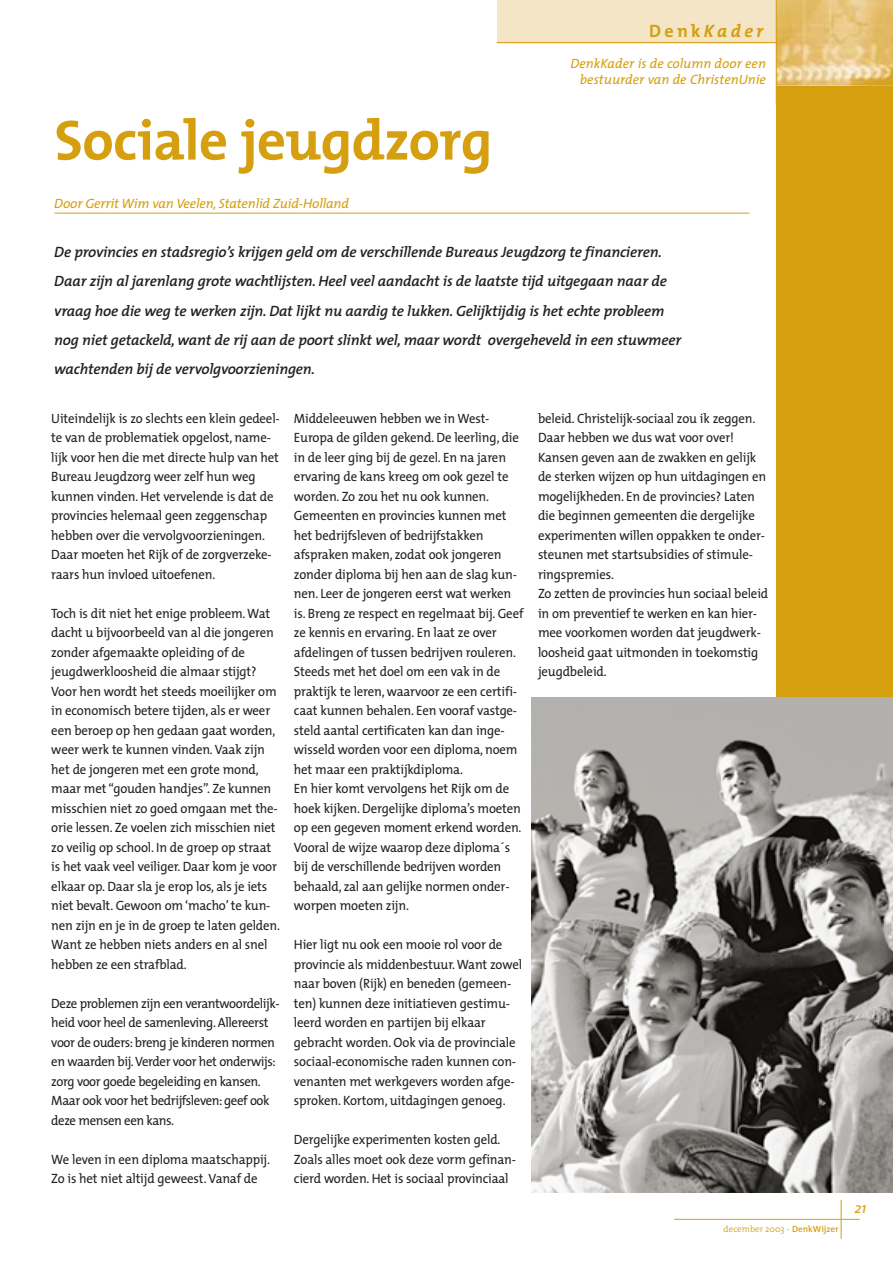
<style>
.page{position:relative;width:893px;height:1263px;background:#fff}
.page>*{position:absolute;margin:0;border:0;box-sizing:border-box;transform-origin:0 0}
.t1{font:700 57px "The Mix";letter-spacing:-.01em;color:#d59f0f}
.t2{font:italic 700 18px "The Mix";letter-spacing:.18em;color:#d59f0f}
.t3{font:italic 600 15px/29.2px "The Mix";letter-spacing:-.01em;color:#231f20}
.t4{font:italic 15px "The Mix";color:#d59f0f}
.t5{font:13.5px/19.5px "The Mix";letter-spacing:-.01em;color:#231f20;scale:.95 1}
.t6{font:13.5px/19.5px "The Mix";letter-spacing:-.03em;color:#231f20;scale:.95 1}
.t7{font:italic 13.5px/16.2px "The Mix";color:#d59f0f;text-align:right}
.t8{font:300 9px "The Mix";color:#d59f0f}
.s1{font-style:normal}
.s2{font-weight:600}
</style>
<div class="page">
<hr style="left:840px;top:1200px;width:1px;height:39px;background:#d59f0f">
<hr style="left:674px;top:1219px;width:185px;height:1px;background:#d59f0f">
<div style="left:497px;top:0;width:285px;height:43px;background:#f5e5c7"></div>
<div style="left:776px;top:27px;width:116px;height:704px;background:#d59f0f"></div>
<hr style="left:54px;top:213px;width:695px;height:1px;background:#d59f0f">
<hr style="left:497px;top:42px;width:395px;height:1px;background:#d59f0f">
<img style="left:776px;top:0;width:116px;height:85px">
<hr style="left:775px;top:0;width:1px;height:105px;background:#d59f0f">
<img style="left:532px;top:697px;width:360px;height:496px">
<h2 class="t2" style="left:649px;top:24px;width:116px"><span class="s1">Denk</span>Kader</h2>
<p class="t7" style="left:570px;top:56px;width:197px">DenkKader is de column door een bestuurder van de ChristenUnie</p>
<h1 class="t1" style="left:54px;top:120px;width:439px">Sociale jeugdzorg</h1>
<p class="t7" style="left:54px;top:197px;width:296px">Door Gerrit Wim van Veelen, Statenlid Zuid-Holland</p>
<p class="t3" style="left:54px;top:239px;width:628px">De provincies en stadsregio’s krijgen geld om de verschillende Bureaus Jeugdzorg te financieren.<br>Daar zijn al jarenlang grote wachtlijsten. Heel veel aandacht is de laatste tijd uitgegaan naar de vraag hoe die weg te werken zijn. Dat lijkt nu aardig te lukken. Gelijktijdig is het echte probleem nog niet getackeld, want de rij aan de poort slinkt wel, maar wordt overgeheveld in een stuwmeer wachtenden bij de vervolgvoorzieningen.</p>
<p class="t5" style="left:51px;top:410px;width:242px">Uiteindelijk is zo slechts een klein gedeel&shy;te van de problematiek opgelost, name&shy;lijk voor hen die met directe hulp van het Bureau Jeugdzorg weer zelf hun weg kunnen vinden. Het vervelende is dat de provincies helemaal geen zeggenschap hebben over die vervolgvoorzieningen.<br>Daar moeten het Rijk of de zorgverzeke&shy;raars hun invloed uitoefenen.</p>
<p class="t5" style="left:51px;top:605px;width:242px">Toch is dit niet het enige probleem. Wat dacht u bijvoorbeeld van al die jongeren zonder afgemaakte opleiding of de jeugdwerkloosheid die almaar stijgt?<br>Voor hen wordt het steeds moeilijker om in economisch betere tijden, als er weer een beroep op hen gedaan gaat worden, weer werk te kunnen vinden. Vaak zijn het de jongeren met een grote mond, maar met “gouden handjes”. Ze kunnen misschien niet zo goed omgaan met the&shy;orie lessen. Ze voelen zich misschien niet zo veilig op school. In de groep op straat is het vaak veel veiliger. Daar kom je voor elkaar op. Daar sla je erop los, als je iets niet bevalt. Gewoon om ‘macho’ te kun&shy;nen zijn en je in de groep te laten gelden.<br>Want ze hebben niets anders en al snel hebben ze een strafblad.</p>
<p class="t6" style="left:51px;top:995px;width:242px">Deze problemen zijn een verantwoordelijk&shy;heid voor heel de samenleving. Allereerst voor de ouders: breng je kinderen normen en waarden bij.Verder voor het onderwijs: zorg voor goede begeleiding en kansen.<br>Maar ook voor het bedrijfsleven: geef ook deze mensen een kans.</p>
<p class="t5" style="left:51px;top:1151px;width:232px">We leven in een diploma maatschappij.<br>Zo is het niet altijd geweest. Vanaf de</p>
<p class="t5" style="left:294px;top:410px;width:243px">Middeleeuwen hebben we in West-Europa de gilden gekend. De leerling, die in de leer ging bij de gezel. En na jaren ervaring de kans kreeg om ook gezel te worden. Zo zou het nu ook kunnen.<br>Gemeenten en provincies kunnen met het bedrijfsleven of bedrijfstakken afspraken maken, zodat ook jongeren zonder diploma bij hen aan de slag kun&shy;nen. Leer de jongeren eerst wat werken is. Breng ze respect en regelmaat bij. Geef ze kennis en ervaring. En laat ze over afdelingen of tussen bedrijven rouleren.<br>Steeds met het doel om een vak in de praktijk te leren, waarvoor ze een certifi&shy;caat kunnen behalen. Een vooraf vastge&shy;steld aantal certificaten kan dan inge&shy;wisseld worden voor een diploma, noem het maar een praktijkdiploma.<br>En hier komt vervolgens het Rijk om de hoek kijken. Dergelijke diploma’s moeten op een gegeven moment erkend worden.<br>Vooral de wijze waarop deze diploma´s bij de verschillende bedrijven worden behaald, zal aan gelijke normen onder&shy;worpen moeten zijn.</p>
<p class="t5" style="left:294px;top:936px;width:242px">Hier ligt nu ook een mooie rol voor de provincie als middenbestuur. Want zowel naar boven (Rijk) en beneden (gemeen&shy;ten) kunnen deze initiatieven gestimu&shy;leerd worden en partijen bij elkaar gebracht worden. Ook via de provinciale sociaal-economische raden kunnen con&shy;venanten met werkgevers worden afge&shy;sproken. Kortom, uitdagingen genoeg.</p>
<p class="t5" style="left:294px;top:1131px;width:235px">Dergelijke experimenten kosten geld.<br>Zoals alles moet ook deze vorm gefinan&shy;cierd worden. Het is sociaal provinciaal</p>
<p class="t5" style="left:538px;top:410px;width:244px">beleid. Christelijk-sociaal zou ik zeggen.<br>Daar hebben we dus wat voor over!<br>Kansen geven aan de zwakken en gelijk de sterken wijzen op hun uitdagingen en mogelijkheden. En de provincies? Laten die beginnen gemeenten die dergelijke experimenten willen oppakken te onder&shy;steunen met startsubsidies of stimule&shy;ringspremies.<br>Zo zetten de provincies hun sociaal beleid in om preventief te werken en kan hier&shy;mee voorkomen worden dat jeugdwerk&shy;loosheid gaat uitmonden in toekomstig jeugdbeleid.</p>
<p class="t8" style="left:723px;top:1226px;width:116px">december 2003 - <span class="s2">DenkWijzer</span></p>
<p class="t4" style="left:854px;top:1202px;width:14px">21</p>
</div>
